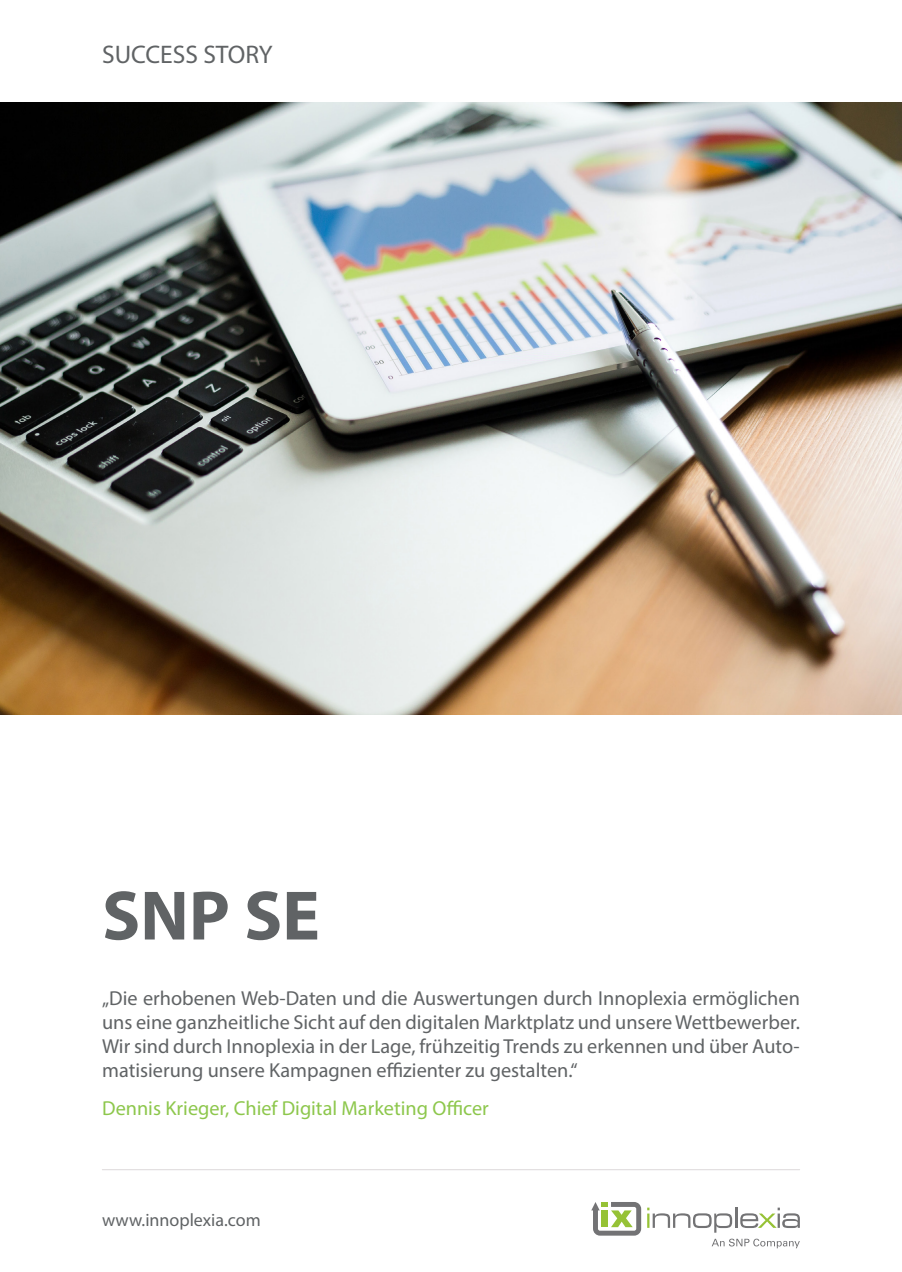
<style>
.page{position:relative;width:902px;height:1272px;background:#fff}
.page>*{position:absolute;margin:0;border:0;box-sizing:border-box;transform-origin:0 0}
.t1{font:700 70.5px "Myriad Pro";color:#606365}
.t2{font:25.5px "Myriad Pro";color:#606365}
.t3{font:20.25px/24px "Myriad Pro";color:#606365;text-align:justify}
.t4{font:20.25px "Myriad Pro";color:#8dc74c}
.t5{font:18px "Myriad Pro";color:#606365}
</style>
<div class="page">
<hr style="left:102px;top:1169px;width:697px;height:1px;background:#dcd9da">
<img style="left:0;top:102px;width:901px;height:612px">
<svg style="left:647px;top:1207px;width:85px;height:25px"></svg>
<hr style="left:735px;top:1207px;width:2px;height:20px;background:#737375">
<svg style="left:740px;top:1207px;width:59px;height:20px"></svg>
<svg style="left:711px;top:1238px;width:88px;height:10px"></svg>
<svg style="left:591px;top:1202px;width:50px;height:33px"></svg>
<p class="t2" style="left:102px;top:38px;width:172px">SUCCESS STORY</p>
<p class="t1" style="left:102px;top:869px;width:219px">SNP SE</p>
<p class="t3" style="left:102px;top:986px;width:699px">„Die erhobenen Web-Daten und die Auswertungen durch Innoplexia ermöglichen uns eine ganzheitliche Sicht auf den digitalen Marktplatz und unsere Wettbewerber.<br>Wir sind durch Innoplexia in der Lage, frühzeitig Trends zu erkennen und über Auto&shy;matisierung unsere Kampagnen effizienter zu gestalten.“</p>
<p class="t4" style="left:102px;top:1095px;width:388px">Dennis Krieger, Chief Digital Marketing Officer</p>
<p class="t5" style="left:102px;top:1208px;width:160px">www.innoplexia.com</p>
</div>
